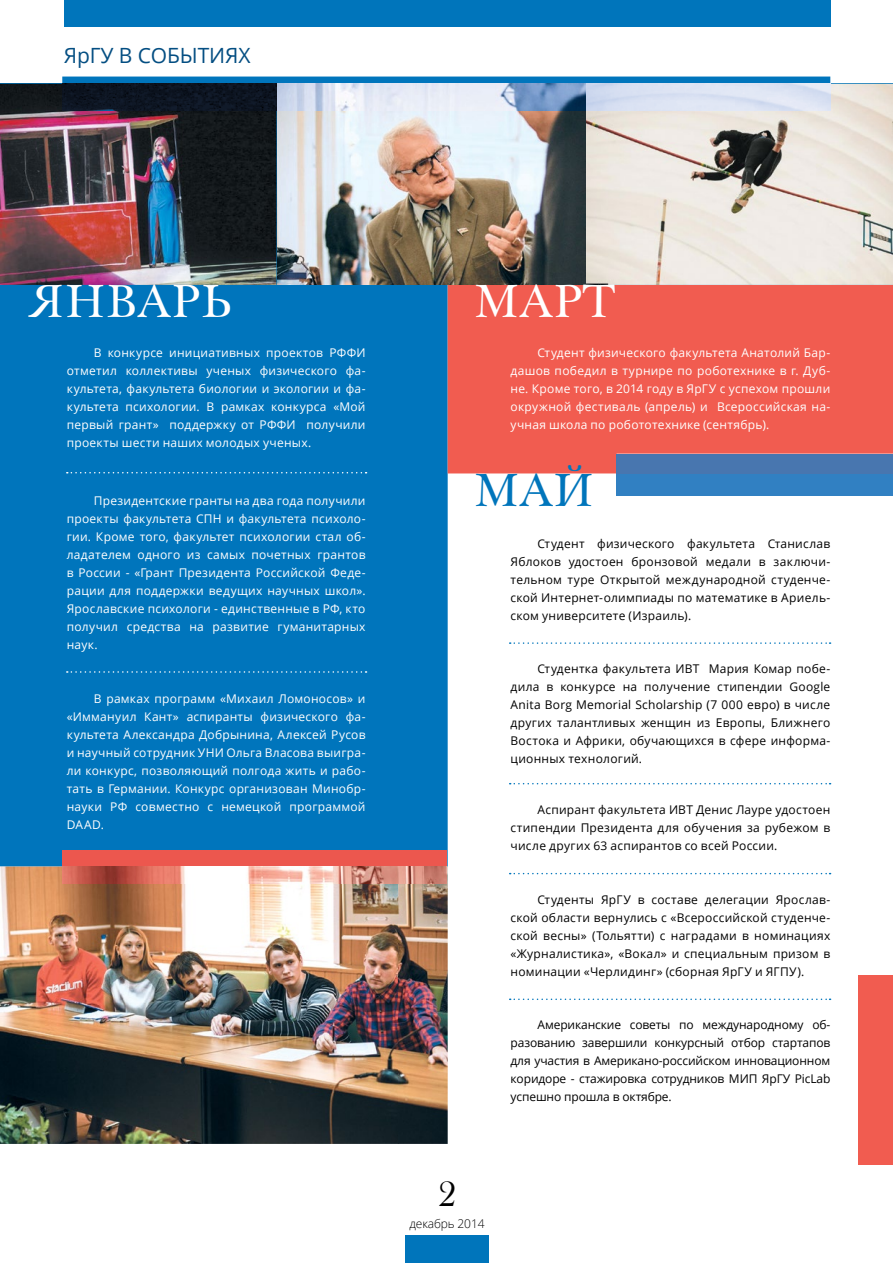
<style>
.page{position:relative;width:893px;height:1263px;background:#fff}
.page>*{position:absolute;margin:0;border:0;box-sizing:border-box;transform-origin:0 0}
.t1{font:45px "Baskerville 120 Pro";letter-spacing:-.005em;color:#fff}
.t2{font:45px "Baskerville 120 Pro";color:#0075bb}
.t3{font:36px "Bask Old Face";color:#000}
.t4{font:21px "Open Sans";letter-spacing:-.005em;color:#044e82}
.t5{font:12px/18px "Open Sans";letter-spacing:.02em;color:#fff;text-align:justify}
.t6{font:12px/18px "Open Sans";letter-spacing:.02em;color:#000;text-align:justify}
.t7{font:300 12px "Open Sans";letter-spacing:-.01em;color:#000}
</style>
<div class="page">
<div style="left:405px;top:1235px;width:84px;height:28px;background:#0075bb"></div>
<div style="left:64px;top:0;width:766px;height:27px;background:#0075bb"></div>
<div style="left:0;top:285px;width:448px;height:581px;background:#0075bc"></div>
<div style="left:448px;top:285px;width:445px;height:188px;background:#f15c50"></div>
<div style="left:859px;top:975px;width:34px;height:190px;background:#f15c50"></div>
<div style="left:617px;top:473px;width:276px;height:23px;background:#3180c2"></div>
<div style="left:617px;top:454px;width:276px;height:19px;background:#4876af"></div>
<img style="left:585px;top:84px;width:308px;height:201px">
<img style="left:276px;top:111px;width:309px;height:174px">
<img style="left:0;top:84px;width:276px;height:201px">
<img style="left:0;top:866px;width:448px;height:278px">
<svg style="left:62px;top:77px;width:768px;height:7px"></svg>
<img style="left:62px;top:84px;width:768px;height:27px">
<svg style="left:67px;top:472px;width:300px;height:1px"></svg>
<svg style="left:510px;top:642px;width:321px;height:2px"></svg>
<svg style="left:510px;top:783px;width:321px;height:1px"></svg>
<svg style="left:510px;top:873px;width:321px;height:1px"></svg>
<svg style="left:510px;top:998px;width:321px;height:2px"></svg>
<svg style="left:67px;top:671px;width:300px;height:2px"></svg>
<div style="left:62px;top:850px;width:384px;height:16px;background:#ec574e"></div>
<img style="left:62px;top:866px;width:384px;height:17px">
<h3 class="t4" style="left:64px;top:41px;width:188px">ЯрГУ В СОБЫТИЯХ</h3>
<h1 class="t1" style="left:30px;top:273px;width:203px">ЯНВАРЬ</h1>
<h1 class="t1" style="left:473px;top:273px;width:143px">МАРТ</h1>
<p class="t5" style="left:67px;top:343px;width:300px;text-indent:27px">В конкурсе инициативных проектов РФФИ отметил коллективы ученых физического фа&shy;культета, факультета биологии и экологии и фа&shy;культета психологии. В рамках конкурса «Мой первый грант» поддержку от РФФИ получили проекты шести наших молодых ученых.</p>
<p class="t5" style="left:511px;top:343px;width:321px;text-indent:27px">Студент физического факультета Анатолий Бар&shy;дашов победил в турнире по роботехнике в г. Дуб&shy;не. Кроме того, в 2014 году в ЯрГУ с успехом прошли окружной фестиваль (апрель) и Всероссийская на&shy;учная школа по робототехнике (сентябрь).</p>
<p class="t5" style="left:67px;top:491px;width:300px;text-indent:27px">Президентские гранты на два года получили проекты факультета СПН и факультета психоло&shy;гии. Кроме того, факультет психологии стал об&shy;ладателем одного из самых почетных грантов в России - «Грант Президента Российской Феде&shy;рации для поддержки ведущих научных школ».<br>Ярославские психологи - единственные в РФ, кто получил средства на развитие гуманитарных наук.</p>
<p class="t5" style="left:67px;top:690px;width:300px;text-indent:27px">В рамках программ «Михаил Ломоносов» и «Иммануил Кант» аспиранты физического фа&shy;культета Александра Добрынина, Алексей Русов и научный сотрудник УНИ Ольга Власова выигра&shy;ли конкурс, позволяющий полгода жить и рабо&shy;тать в Германии. Конкурс организован Минобр&shy;науки РФ совместно с немецкой программой DAAD.</p>
<h1 class="t2" style="left:473px;top:462px;width:122px">МАЙ</h1>
<p class="t6" style="left:511px;top:535px;width:321px;text-indent:27px">Студент физического факультета Станислав Яблоков удостоен бронзовой медали в заключи&shy;тельном туре Открытой международной студенче&shy;ской Интернет-олимпиады по математике в Ариель&shy;ском университете (Израиль).</p>
<p class="t6" style="left:511px;top:659px;width:321px;text-indent:27px">Студентка факультета ИВТ Мария Комар побе&shy;дила в конкурсе на получение стипендии Google Anita Borg Memorial Scholarship (7 000 евро) в числе других талантливых женщин из Европы, Ближнего Востока и Африки, обучающихся в сфере информа&shy;ционных технологий.</p>
<p class="t6" style="left:511px;top:800px;width:321px;text-indent:27px">Аспирант факультета ИВТ Денис Лауре удостоен стипендии Президента для обучения за рубежом в числе других 63 аспирантов со всей России.</p>
<p class="t6" style="left:511px;top:890px;width:321px;text-indent:27px">Студенты ЯрГУ в составе делегации Ярослав&shy;ской области вернулись с «Всероссийской студенче&shy;ской весны» (Тольятти) с наградами в номинациях «Журналистика», «Вокал» и специальным призом в номинации «Черлидинг» (сборная ЯрГУ и ЯГПУ).</p>
<p class="t6" style="left:511px;top:1015px;width:321px;text-indent:27px">Американские советы по международному об&shy;разованию завершили конкурсный отбор стартапов для участия в Американо-российском инновационном коридоре - стажировка сотрудников МИП ЯрГУ PicLab успешно прошла в октябре.</p>
<h2 class="t3" style="left:438px;top:1174px;width:19px">2</h2>
<p class="t7" style="left:409px;top:1215px;width:77px">декабрь 2014</p>
</div>
